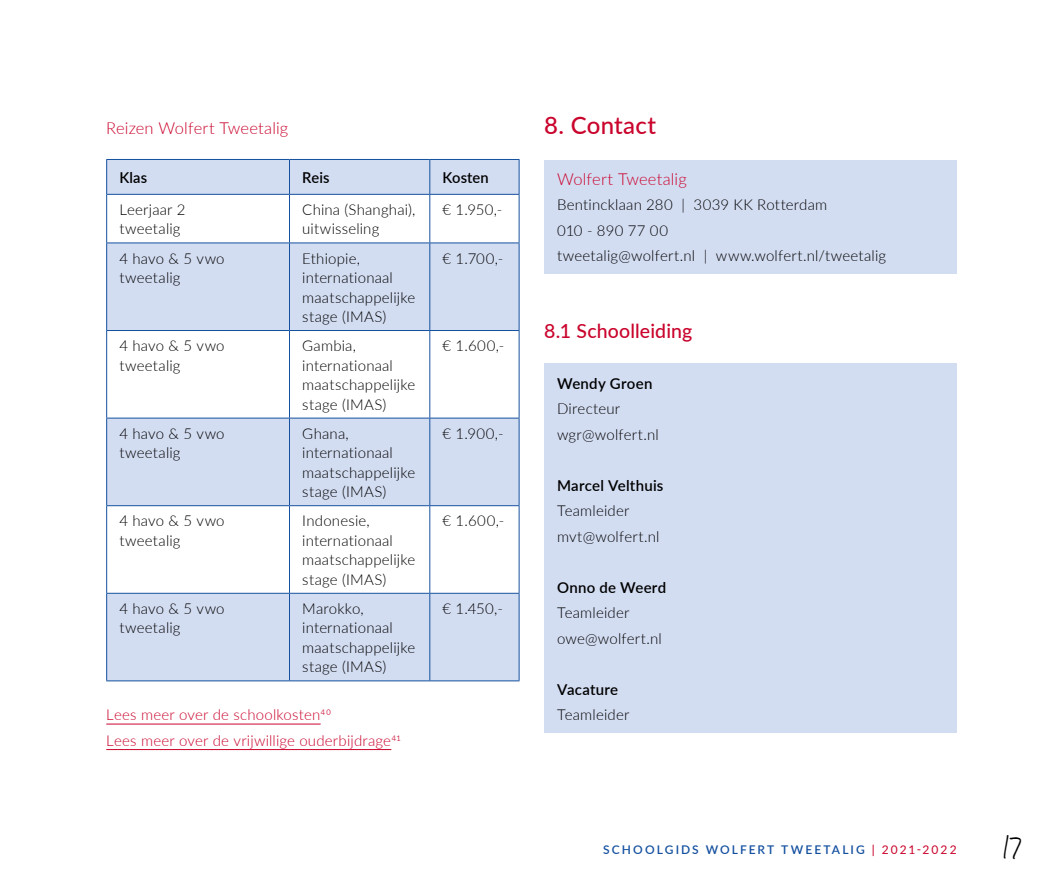
<style>
.page{position:relative;width:1063px;height:893px;background:#fff}
.page>*{position:absolute;margin:0;border:0;box-sizing:border-box;transform-origin:0 0}
.t1{font:36px "Journal";color:#000}
.t2{font:500 24px "Lato";letter-spacing:.01em;color:#ca042c}
.t3{font:500 19.5px "Lato";letter-spacing:.005em;color:#ca042c}
.t4{font:300 16.5px "Lato";letter-spacing:.005em;color:#ca042c}
.t5{font:300 15px/19.5px "Lato";letter-spacing:.01em;color:#000}
.t6{font:300 15px/25.5px "Lato";letter-spacing:.01em;color:#ca042c}
.t7{font:600 15px "Lato";letter-spacing:.015em;color:#000}
.t8{font:600 12px "Lato";letter-spacing:.17em;color:#14509f}
.s1{font-weight:500;color:#ca042c}
.s2{font-weight:400;color:#ca042c}
</style>
<div class="page">
<div style="left:544px;top:161px;width:413px;height:113px;background:#d3ddf2"></div>
<div style="left:544px;top:363px;width:413px;height:370px;background:#d3ddf2"></div>
<hr style="left:106px;top:724px;width:215px;height:1px;background:#ca042c">
<hr style="left:106px;top:749px;width:285px;height:1px;background:#ca042c">
<div style="left:107px;top:160px;width:412px;height:520px;background:#d3ddf2"></div>
<svg style="left:107px;top:195px;width:412px;height:398px;fill:#d3ddf2"></svg>
<svg style="left:290px;top:506px;width:229px;height:87px"></svg>
<hr style="left:106px;top:159px;width:184px;height:1px;background:#14509f">
<hr style="left:106px;top:160px;width:1px;height:34px;background:#14509f">
<hr style="left:290px;top:159px;width:140px;height:1px;background:#14509f">
<hr style="left:289px;top:160px;width:1px;height:34px;background:#14509f">
<hr style="left:430px;top:159px;width:89px;height:1px;background:#14509f">
<hr style="left:429px;top:160px;width:1px;height:34px;background:#14509f">
<hr style="left:519px;top:160px;width:1px;height:34px;background:#14509f">
<hr style="left:106px;top:194px;width:184px;height:1px;background:#14509f">
<hr style="left:106px;top:195px;width:1px;height:48px;background:#14509f">
<hr style="left:290px;top:194px;width:140px;height:1px;background:#14509f">
<hr style="left:289px;top:195px;width:1px;height:48px;background:#14509f">
<hr style="left:430px;top:194px;width:89px;height:1px;background:#14509f">
<hr style="left:429px;top:195px;width:1px;height:48px;background:#14509f">
<hr style="left:519px;top:195px;width:1px;height:48px;background:#14509f">
<hr style="left:106px;top:243px;width:184px;height:1px;background:#14509f">
<hr style="left:106px;top:243px;width:1px;height:87px;background:#14509f">
<hr style="left:290px;top:243px;width:140px;height:1px;background:#14509f">
<hr style="left:289px;top:243px;width:1px;height:87px;background:#14509f">
<hr style="left:430px;top:243px;width:89px;height:1px;background:#14509f">
<hr style="left:429px;top:243px;width:1px;height:87px;background:#14509f">
<hr style="left:519px;top:243px;width:1px;height:87px;background:#14509f">
<hr style="left:106px;top:330px;width:184px;height:1px;background:#14509f">
<hr style="left:106px;top:331px;width:1px;height:87px;background:#14509f">
<hr style="left:290px;top:330px;width:140px;height:1px;background:#14509f">
<hr style="left:289px;top:331px;width:1px;height:87px;background:#14509f">
<hr style="left:430px;top:330px;width:89px;height:1px;background:#14509f">
<hr style="left:429px;top:331px;width:1px;height:87px;background:#14509f">
<hr style="left:519px;top:331px;width:1px;height:87px;background:#14509f">
<hr style="left:106px;top:418px;width:184px;height:1px;background:#14509f">
<hr style="left:106px;top:418px;width:1px;height:87px;background:#14509f">
<hr style="left:290px;top:418px;width:140px;height:1px;background:#14509f">
<hr style="left:289px;top:418px;width:1px;height:87px;background:#14509f">
<hr style="left:430px;top:418px;width:89px;height:1px;background:#14509f">
<hr style="left:429px;top:418px;width:1px;height:87px;background:#14509f">
<hr style="left:519px;top:418px;width:1px;height:87px;background:#14509f">
<hr style="left:106px;top:505px;width:184px;height:1px;background:#14509f">
<hr style="left:106px;top:506px;width:1px;height:87px;background:#14509f">
<hr style="left:290px;top:505px;width:140px;height:1px;background:#14509f">
<hr style="left:289px;top:506px;width:1px;height:87px;background:#14509f">
<hr style="left:430px;top:505px;width:89px;height:1px;background:#14509f">
<hr style="left:429px;top:506px;width:1px;height:87px;background:#14509f">
<hr style="left:519px;top:506px;width:1px;height:87px;background:#14509f">
<hr style="left:106px;top:593px;width:184px;height:1px;background:#14509f">
<hr style="left:106px;top:594px;width:1px;height:86px;background:#14509f">
<hr style="left:290px;top:593px;width:140px;height:1px;background:#14509f">
<hr style="left:289px;top:594px;width:1px;height:86px;background:#14509f">
<hr style="left:430px;top:593px;width:89px;height:1px;background:#14509f">
<hr style="left:429px;top:594px;width:1px;height:86px;background:#14509f">
<hr style="left:519px;top:594px;width:1px;height:86px;background:#14509f">
<hr style="left:106px;top:680px;width:184px;height:1px;background:#14509f">
<hr style="left:290px;top:680px;width:140px;height:1px;background:#14509f">
<hr style="left:430px;top:680px;width:89px;height:1px;background:#14509f">
<p class="t4" style="left:106px;top:116px;width:183px">Reizen Wolfert Tweetalig</p>
<p class="t7" style="left:119px;top:167px;width:29px">Klas</p>
<p class="t7" style="left:302px;top:167px;width:29px">Reis</p>
<p class="t7" style="left:443px;top:167px;width:48px">Kosten</p>
<p class="t5" style="left:119px;top:199px;width:68px">Leerjaar 2 tweetalig</p>
<p class="t5" style="left:302px;top:199px;width:115px">China (Shanghai), uitwisseling</p>
<p class="t5" style="left:443px;top:199px;width:61px">€ 1.950,-</p>
<p class="t5" style="left:119px;top:248px;width:107px">4 havo &amp; 5 vwo tweetalig</p>
<p class="t5" style="left:302px;top:248px;width:114px">Ethiopie, internationaal maatschappelijke stage (IMAS)</p>
<p class="t5" style="left:443px;top:248px;width:62px">€ 1.700,-</p>
<p class="t5" style="left:119px;top:335px;width:107px">4 havo &amp; 5 vwo tweetalig</p>
<p class="t5" style="left:302px;top:335px;width:114px">Gambia, internationaal maatschappelijke stage (IMAS)</p>
<p class="t5" style="left:443px;top:335px;width:63px">€ 1.600,-</p>
<p class="t5" style="left:119px;top:423px;width:107px">4 havo &amp; 5 vwo tweetalig</p>
<p class="t5" style="left:302px;top:423px;width:114px">Ghana, internationaal maatschappelijke stage (IMAS)</p>
<p class="t5" style="left:443px;top:423px;width:62px">€ 1.900,-</p>
<p class="t5" style="left:119px;top:511px;width:107px">4 havo &amp; 5 vwo tweetalig</p>
<p class="t5" style="left:302px;top:511px;width:114px">Indonesie, internationaal maatschappelijke stage (IMAS)</p>
<p class="t5" style="left:443px;top:511px;width:63px">€ 1.600,-</p>
<p class="t5" style="left:119px;top:598px;width:107px">4 havo &amp; 5 vwo tweetalig</p>
<p class="t5" style="left:302px;top:598px;width:114px">Marokko, internationaal maatschappelijke stage (IMAS)</p>
<p class="t5" style="left:443px;top:598px;width:62px">€ 1.450,-</p>
<p class="t6" style="left:106px;top:702px;width:297px">Lees meer over de schoolkosten40<br>Lees meer over de vrijwillige ouderbijdrage41</p>
<h2 class="t2" style="left:544px;top:108px;width:113px">8. Contact</h2>
<p class="t4" style="left:557px;top:167px;width:131px">Wolfert Tweetalig</p>
<p class="t5" style="left:557px;top:192px;width:331px;line-height:25.5px">Bentincklaan 280 | 3039 KK Rotterdam<br>010 - 890 77 00<br>tweetalig@wolfert.nl | www.wolfert.nl/tweetalig</p>
<h3 class="t3" style="left:544px;top:317px;width:150px">8.1 Schoolleiding</h3>
<p class="t7" style="left:557px;top:373px;width:97px">Wendy Groen</p>
<p class="t5" style="left:557px;top:396px;width:103px;line-height:25.5px">Directeur wgr@wolfert.nl</p>
<p class="t7" style="left:557px;top:475px;width:108px">Marcel Velthuis</p>
<p class="t5" style="left:557px;top:498px;width:104px;line-height:25.5px">Teamleider mvt@wolfert.nl</p>
<p class="t7" style="left:557px;top:577px;width:111px">Onno de Weerd</p>
<p class="t5" style="left:557px;top:600px;width:106px;line-height:25.5px">Teamleider owe@wolfert.nl</p>
<p class="t7" style="left:557px;top:679px;width:63px">Vacature</p>
<p class="t5" style="left:557px;top:705px;width:74px">Teamleider</p>
<p class="t8" style="left:603px;top:840px;width:355px">SCHOOLGIDS WOLFERT TWEETALIG <span class="s1">|</span> <span class="s2">2021-2022</span></p>
<h1 class="t1" style="left:1003px;top:823px;width:19px">17</h1>
</div>
